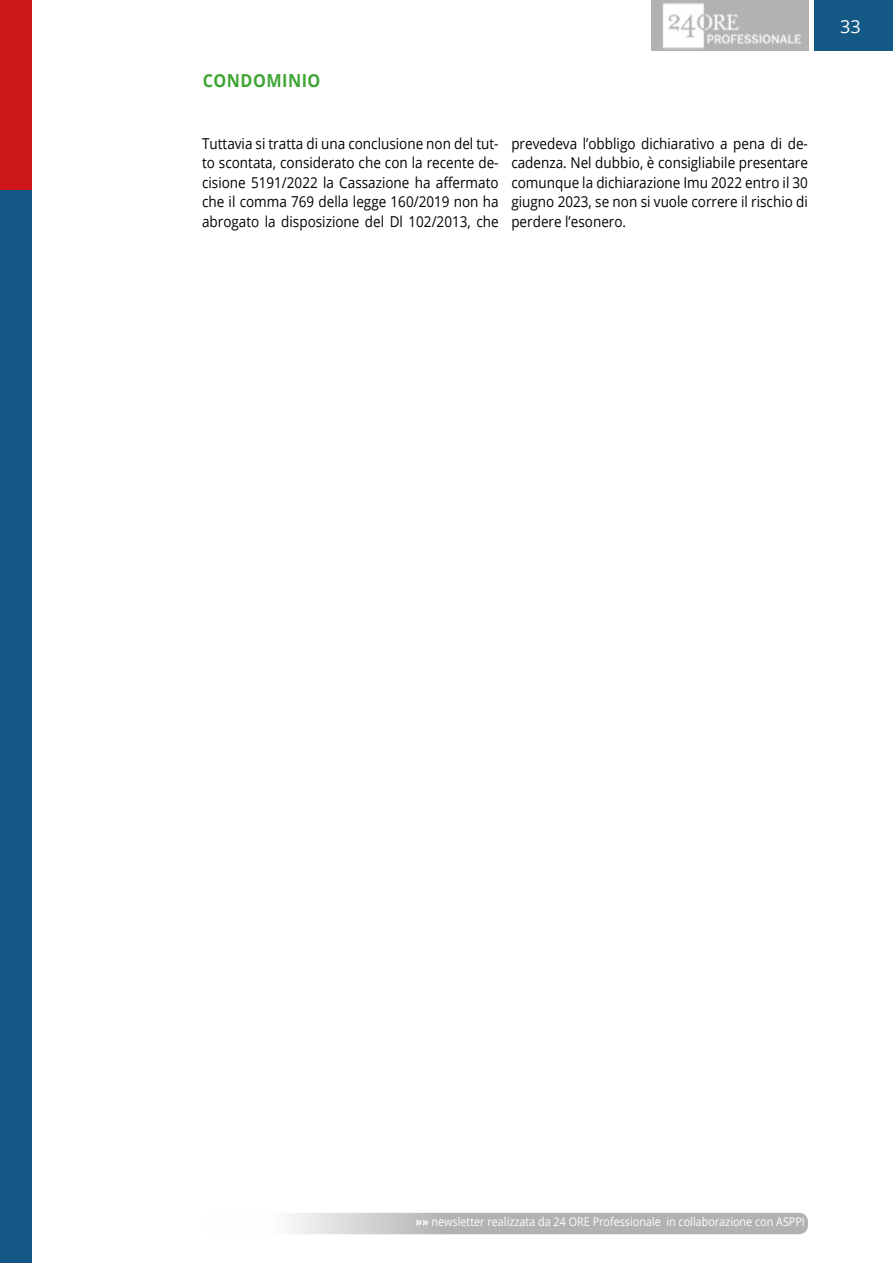
<style>
.page{position:relative;width:893px;height:1263px;background:#fff}
.page>*{position:absolute;margin:0;border:0;box-sizing:border-box;transform-origin:0 0}
.t1{font:700 18px "Open Sans";letter-spacing:.03em;color:#3fa535;scale:.9 1}
.t2{font:18px "Open Sans";color:#fff}
.t3{font:15px/19.5px "Open Sans";color:#000;text-align:justify;scale:.9 1}
.t4{font:12px "Open Sans";color:#fff;scale:.9 1}
.s1{font-weight:700}
</style>
<div class="page">
<div style="left:0;top:130px;width:32px;height:1133px;background:#145885"></div>
<div style="left:0;top:0;width:32px;height:189px;background:#cd171a"></div>
<div style="left:814px;top:0;width:79px;height:51px;background:#145885"></div>
<svg style="left:203px;top:1213px;width:605px;height:21px;fill:#b3b2b2"></svg>
<img style="left:651px;top:0;width:157px;height:51px">
<p class="t1" style="left:203px;top:68px;width:132px">CONDOMINIO</p>
<p class="t3" style="left:202px;top:133px;width:331px">Tuttavia si tratta di una conclusione non del tut&shy;to scontata, considerato che con la recente de&shy;cisione 5191/2022 la Cassazione ha affermato che il comma 769 della legge 160/2019 non ha abrogato la disposizione del Dl 102/2013, che</p>
<p class="t3" style="left:511px;top:133px;width:331px">prevedeva l’obbligo dichiarativo a pena di de&shy;cadenza. Nel dubbio, è consigliabile presentare comunque la dichiarazione Imu 2022 entro il 30 giugno 2023, se non si vuole correre il rischio di perdere l’esonero.</p>
<p class="t2" style="left:840px;top:14px;width:22px">33</p>
<p class="t4" style="left:415px;top:1214px;width:434px"><span class="s1">»»</span> newsletter realizzata da 24 ORE Professionale in collaborazione con ASPPI</p>
</div>
